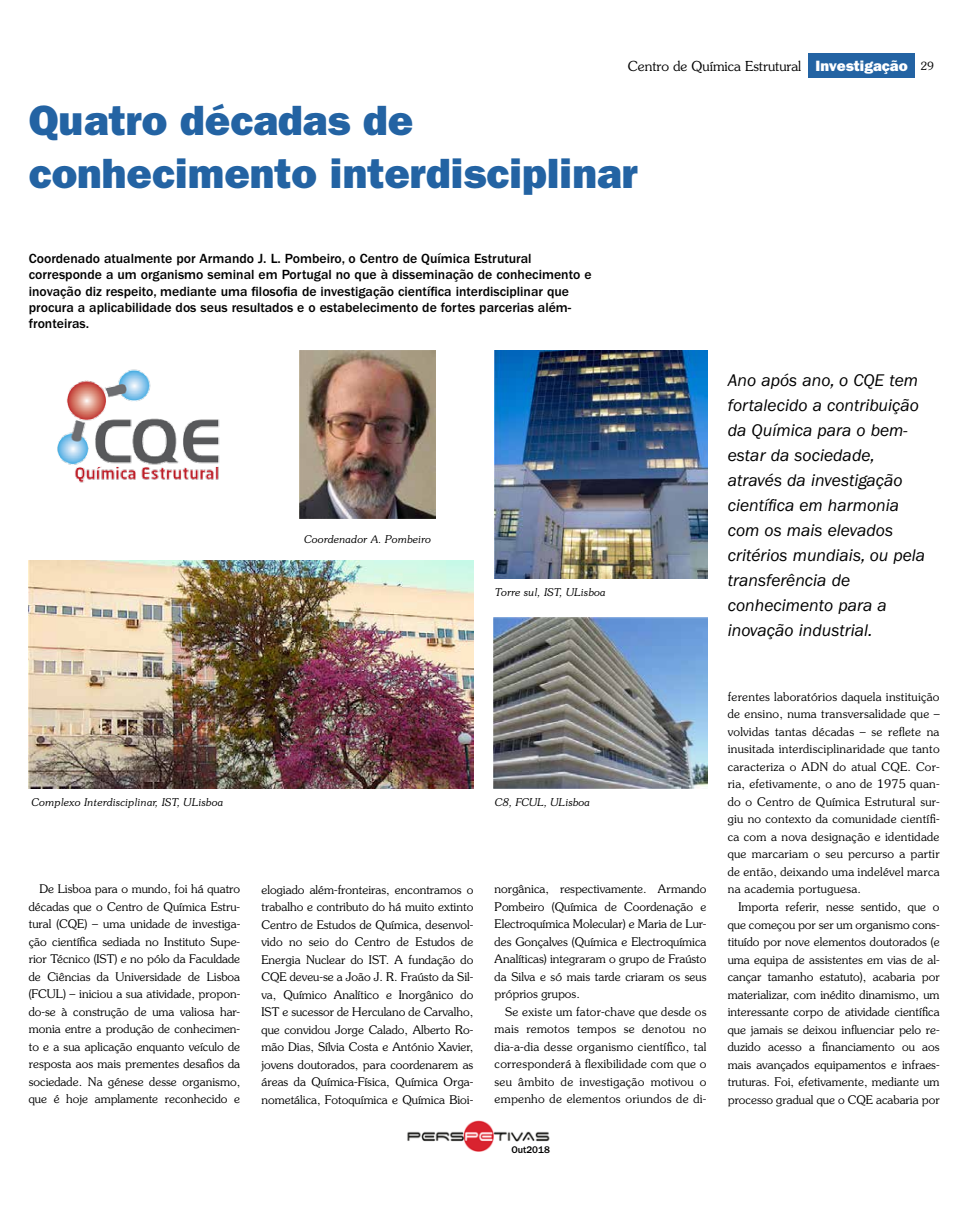
<style>
.page{position:relative;width:968px;height:1205px;background:#fff}
.page>*{position:absolute;margin:0;border:0;box-sizing:border-box;transform-origin:0 0}
.t1{font:42.5px/52.5px "ITC Franklin Gothic Std Hvy";color:#2363a3}
.t2{font:italic 17.5px/25px "ITC Franklin Gothic Std";color:#000}
.t3{font:500 13.75px/16.2px "ITC Franklin Gothic Std";color:#000}
.t4{font:300 13.75px "Souvenir Std";color:#000}
.t5{font:300 11.88px/17.5px "Souvenir Std";color:#000;text-align:justify}
.t6{font:italic 300 10.62px "Souvenir Std";color:#000}
.t7{font:500 10px "ITC Franklin Gothic Std";color:#000}
.s1{font-family:"ITC Franklin Gothic Std Hvy";font-weight:400;font-size:15px;color:#fff}
.s2{font-size:11.25px}
</style>
<div class="page">
<img style="left:407px;top:1121px;width:143px;height:31px">
<div style="left:808px;top:53px;width:106px;height:25px;background:#2363a3"></div>
<img style="left:299px;top:351px;width:136px;height:167px">
<img style="left:495px;top:351px;width:212px;height:227px">
<img style="left:28px;top:561px;width:445px;height:227px">
<img style="left:493px;top:617px;width:214px;height:171px">
<img style="left:57px;top:369px;width:163px;height:114px">
<p class="t4" style="left:628px;top:58px;width:307px">Centro de Química Estrutural <span class="s1">Investigação</span> <span class="s2">29</span></p>
<h1 class="t1" style="left:29px;top:94px;width:610px">Quatro décadas de conhecimento interdisciplinar</h1>
<p class="t3" style="left:29px;top:251px;width:564px">Coordenado atualmente por Armando J. L. Pombeiro, o Centro de Química Estrutural corresponde a um organismo seminal em Portugal no que à disseminação de conhecimento e inovação diz respeito, mediante uma filosofia de investigação científica interdisciplinar que procura a aplicabilidade dos seus resultados e o estabelecimento de fortes parcerias além&shy;fronteiras.</p>
<p class="t6" style="left:304px;top:533px;width:128px">Coordenador A. Pombeiro</p>
<p class="t6" style="left:495px;top:585px;width:112px">Torre sul, IST, ULisboa</p>
<p class="t2" style="left:727px;top:367px;width:199px">Ano após ano, o CQE tem fortalecido a contribuição da Química para o bem&shy;estar da sociedade, através da investigação científica em harmonia com os mais elevados critérios mundiais, ou pela transferência de conhecimento para a inovação industrial.</p>
<p class="t6" style="left:32px;top:795px;width:193px">Complexo Interdisciplinar, IST, ULisboa</p>
<p class="t6" style="left:495px;top:795px;width:96px">C8, FCUL, ULisboa</p>
<p class="t5" style="left:29px;top:880px;width:213px;text-indent:11px">De Lisboa para o mundo, foi há quatro décadas que o Centro de Química Estru&shy;tural (CQE) – uma unidade de investiga&shy;ção científica sediada no Instituto Supe&shy;rior Técnico (IST) e no pólo da Faculdade de Ciências da Universidade de Lisboa (FCUL) – iniciou a sua atividade, propon&shy;do-se à construção de uma valiosa har&shy;monia entre a produção de conhecimen&shy;to e a sua aplicação enquanto veículo de resposta aos mais prementes desafios da sociedade. Na génese desse organismo, que é hoje amplamente reconhecido e</p>
<p class="t5" style="left:494px;top:880px;width:213px">norgânica, respectivamente. Armando Pombeiro (Química de Coordenação e Electroquímica Molecular) e Maria de Lur&shy;des Gonçalves (Química e Electroquímica Analíticas) integraram o grupo de Fraústo da Silva e só mais tarde criaram os seus próprios grupos.</p>
<p class="t5" style="left:261px;top:880px;width:213px">elogiado além-fronteiras, encontramos o trabalho e contributo do há muito extinto Centro de Estudos de Química, desenvol&shy;vido no seio do Centro de Estudos de Energia Nuclear do IST. A fundação do CQE deveu-se a João J. R. Fraústo da Sil&shy;va, Químico Analítico e Inorgânico do IST e sucessor de Herculano de Carvalho, que convidou Jorge Calado, Alberto Ro&shy;mão Dias, Sílvia Costa e António Xavier, jovens doutorados, para coordenarem as áreas da Química-Física, Química Orga&shy;nometálica, Fotoquímica e Química Bioi-</p>
<p class="t5" style="left:494px;top:1003px;width:213px;text-indent:11px">Se existe um fator-chave que desde os mais remotos tempos se denotou no dia-a-dia desse organismo científico, tal corresponderá à flexibilidade com que o seu âmbito de investigação motivou o empenho de elementos oriundos de di-</p>
<p class="t7" style="left:511px;top:1144px;width:40px">Out2018</p>
<p class="t5" style="left:727px;top:688px;width:213px">ferentes laboratórios daquela instituição de ensino, numa transversalidade que – volvidas tantas décadas – se reflete na inusitada interdisciplinaridade que tanto caracteriza o ADN do atual CQE. Cor&shy;ria, efetivamente, o ano de 1975 quan&shy;do o Centro de Química Estrutural sur&shy;giu no contexto da comunidade científi&shy;ca com a nova designação e identidade que marcariam o seu percurso a partir de então, deixando uma indelével marca na academia portuguesa.</p>
<p class="t5" style="left:727px;top:898px;width:213px;text-indent:11px">Importa referir, nesse sentido, que o que começou por ser um organismo cons&shy;tituído por nove elementos doutorados (e uma equipa de assistentes em vias de al&shy;cançar tamanho estatuto), acabaria por materializar, com inédito dinamismo, um interessante corpo de atividade científica que jamais se deixou influenciar pelo re&shy;duzido acesso a financiamento ou aos mais avançados equipamentos e infraes&shy;truturas. Foi, efetivamente, mediante um processo gradual que o CQE acabaria por</p>
</div>
